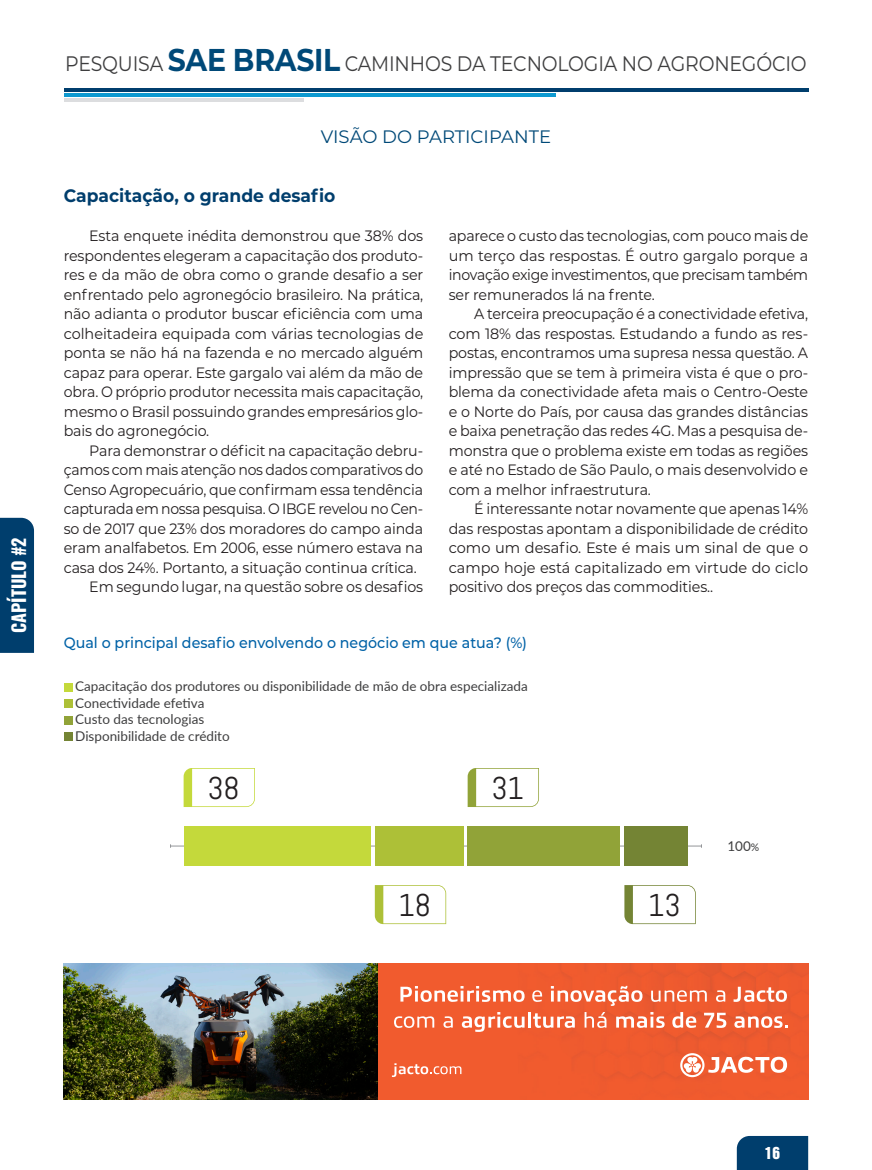
<style>
.page{position:relative;width:872px;height:1170px;background:#fff}
.page>*{position:absolute;margin:0;border:0;box-sizing:border-box;transform-origin:0 0}
.t1{font:31.5px "Abel";color:#231f20}
.t2{font:21px "Montserrat";letter-spacing:-.01em;color:#3e3e3f;scale:.9 1}
.t3{font:700 18px "Montserrat";color:#003e6d;scale:.95 1}
.t4{font:18px "Montserrat";color:#004978}
.t5{font:700 18px "Oswald";color:#fff}
.t6{font:15.3px "Helvetica Inserat LT Std";color:#fff}
.t7{font:15px/19.5px "Montserrat";letter-spacing:-.01em;color:#231f20;text-align:justify;scale:.95 1}
.t8{font:15px "Montserrat";letter-spacing:-.01em;color:#231f20;scale:.94 1}
.t9{font:500 15px "Montserrat";color:#0062a7;scale:.95 1}
.t10{font:15px "Montserrat";letter-spacing:-.01em;color:#231f20;scale:.93 1}
.t11{font:13.5px/16.5px "Lato";color:#3e3e3f}
.s1{font-weight:700;font-size:31.5px;color:#004978}
.s2{font-size:10.5px}
</style>
<div class="page">
<svg style="left:64px;top:91px;width:744px;height:11px"></svg>
<div style="left:0;top:518px;width:34px;height:135px;background:#003e6d"></div>
<div style="left:737px;top:1136px;width:71px;height:33px;background:#003e6d"></div>
<hr style="left:64px;top:93px;width:492px;height:3px;background:#0d99d0">
<hr style="left:64px;top:88px;width:744px;height:3px;background:#003e6d">
<hr style="left:64px;top:99px;width:239px;height:3px;background:#dcdddf">
<div style="left:378px;top:963px;width:430px;height:136px;background:#f15b2e"></div>
<svg style="left:680px;top:1053px;width:107px;height:24px"></svg>
<svg style="left:400px;top:985px;width:124px;height:16px"></svg>
<svg style="left:532px;top:990px;width:10px;height:11px"></svg>
<svg style="left:551px;top:985px;width:91px;height:20px"></svg>
<svg style="left:651px;top:990px;width:56px;height:11px"></svg>
<svg style="left:716px;top:990px;width:9px;height:11px"></svg>
<svg style="left:733px;top:986px;width:54px;height:15px"></svg>
<svg style="left:394px;top:1016px;width:40px;height:11px"></svg>
<svg style="left:443px;top:1016px;width:10px;height:11px"></svg>
<svg style="left:462px;top:1011px;width:62px;height:20px"></svg>
<hr style="left:528px;top:1011px;width:3px;height:16px;background:#fff">
<svg style="left:533px;top:1013px;width:42px;height:14px"></svg>
<svg style="left:584px;top:1011px;width:22px;height:16px"></svg>
<svg style="left:616px;top:1011px;width:48px;height:16px"></svg>
<svg style="left:672px;top:1011px;width:24px;height:16px"></svg>
<svg style="left:704px;top:1012px;width:22px;height:15px"></svg>
<svg style="left:734px;top:1016px;width:53px;height:11px"></svg>
<svg style="left:392px;top:1063px;width:69px;height:13px"></svg>
<img style="left:64px;top:963px;width:314px;height:136px">
<div style="left:64px;top:682px;width:8px;height:9px;background:#c4d93b"></div>
<div style="left:64px;top:699px;width:8px;height:8px;background:#adc037"></div>
<div style="left:64px;top:715px;width:8px;height:9px;background:#91a338"></div>
<div style="left:64px;top:732px;width:8px;height:8px;background:#748434"></div>
<hr style="left:170px;top:845px;width:531px;height:1px;background:#939598">
<div style="left:184px;top:826px;width:186px;height:39px;background:#c4d93b"></div>
<div style="left:375px;top:826px;width:88px;height:39px;background:#adc037"></div>
<div style="left:467px;top:826px;width:153px;height:39px;background:#91a338"></div>
<div style="left:624px;top:826px;width:64px;height:39px;background:#748434"></div>
<svg style="left:375px;top:885px;width:71px;height:39px"></svg>
<svg style="left:467px;top:768px;width:72px;height:39px"></svg>
<svg style="left:624px;top:885px;width:72px;height:39px"></svg>
<svg style="left:184px;top:768px;width:71px;height:39px"></svg>
<p class="t5" style="left:10px;top:633px;width:97px;rotate:-90deg">CAPÍTULO #2</p>
<h2 class="t2" style="left:65px;top:49px;width:825px">PESQUISA <span class="s1">SAE BRASIL</span> CAMINHOS DA TECNOLOGIA NO AGRONEGÓCIO</h2>
<p class="t4" style="left:321px;top:124px;width:232px">VISÃO DO PARTICIPANTE</p>
<p class="t3" style="left:64px;top:183px;width:287px">Capacitação, o grande desafio</p>
<p class="t7" style="left:64px;top:225px;width:380px;text-indent:26px">Esta enquete inédita demonstrou que 38% dos respondentes elegeram a capacitação dos produto&shy;res e da mão de obra como o grande desafio a ser enfrentado pelo agronegócio brasileiro. Na prática, não adianta o produtor buscar eficiência com uma colheitadeira equipada com várias tecnologias de ponta se não há na fazenda e no mercado alguém capaz para operar. Este gargalo vai além da mão de obra. O próprio produtor necessita mais capacitação, mesmo o Brasil possuindo grandes empresários glo&shy;bais do agronegócio.</p>
<p class="t7" style="left:89px;top:440px;width:353px">Para demonstrar o déficit na capacitação debru-</p>
<p class="t8" style="left:64px;top:459px;width:384px">çamos com mais atenção nos dados comparativos do</p>
<p class="t8" style="left:64px;top:479px;width:384px">Censo Agropecuário, que confirmam essa tendência</p>
<p class="t10" style="left:64px;top:498px;width:388px">capturada em nossa pesquisa. O IBGE revelou no Cen-</p>
<p class="t7" style="left:64px;top:518px;width:380px">so de 2017 que 23% dos moradores do campo ainda</p>
<p class="t7" style="left:64px;top:537px;width:380px">eram analfabetos. Em 2006, esse número estava na</p>
<p class="t7" style="left:64px;top:557px;width:373px">casa dos 24%. Portanto, a situação continua crítica.</p>
<p class="t7" style="left:89px;top:576px;width:353px">Em segundo lugar, na questão sobre os desafios</p>
<p class="t7" style="left:449px;top:225px;width:380px">aparece o custo das tecnologias, com pouco mais de um terço das respostas. É outro gargalo porque a inovação exige investimentos, que precisam também ser remunerados lá na frente.</p>
<p class="t7" style="left:449px;top:303px;width:380px;text-indent:26px">A terceira preocupação é a conectividade efetiva, com 18% das respostas. Estudando a fundo as res&shy;postas, encontramos uma supresa nessa questão. A impressão que se tem à primeira vista é que o pro&shy;blema da conectividade afeta mais o Centro-Oeste e o Norte do País, por causa das grandes distâncias e baixa penetração das redes 4G. Mas a pesquisa de&shy;monstra que o problema existe em todas as regiões e até no Estado de São Paulo, o mais desenvolvido e com a melhor infraestrutura.</p>
<p class="t7" style="left:449px;top:498px;width:380px;text-indent:26px">É interessante notar novamente que apenas 14% das respostas apontam a disponibilidade de crédito como um desafio. Este é mais um sinal de que o campo hoje está capitalizado em virtude do ciclo positivo dos preços das commodities..</p>
<p class="t9" style="left:64px;top:632px;width:489px">Qual o principal desafio envolvendo o negócio em que atua? (%)</p>
<p class="t11" style="left:75px;top:677px;width:454px">Capacitação dos produtores ou disponibilidade de mão de obra especializada Conectividade efetiva<br>Custo das tecnologias<br>Disponibilidade de crédito</p>
<h1 class="t1" style="left:207px;top:768px;width:34px">38</h1>
<h1 class="t1" style="left:398px;top:885px;width:34px">18</h1>
<h1 class="t1" style="left:491px;top:768px;width:34px">31</h1>
<h1 class="t1" style="left:648px;top:885px;width:34px">13</h1>
<p class="t11" style="left:727px;top:837px;width:33px">100<span class="s2">%</span></p>
<p class="t6" style="left:765px;top:1143px;width:17px">16</p>
</div>
